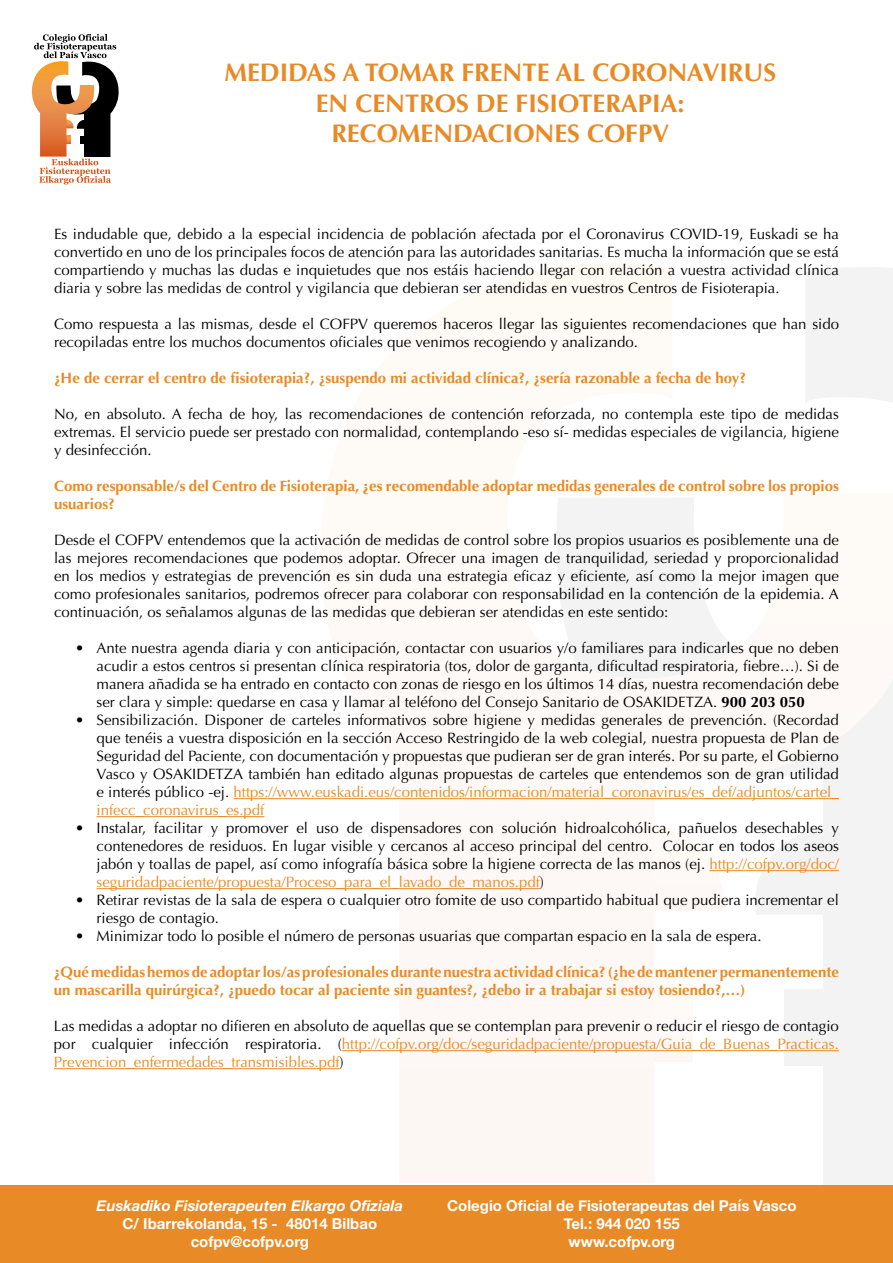
<style>
.page{position:relative;width:893px;height:1263px;background:#fff}
.page>*{position:absolute;margin:0;border:0;box-sizing:border-box;transform-origin:0 0}
.t1{font:700 25.5px/30.6px "Optima";color:#e88a25;text-align:center}
.t2{font:15px/18px "Optima";color:#000;text-align:justify}
.t3{font:700 15px/18px "Optima";color:#e88a25}
.t4{font:700 15px/18px "Helvetica Neue";color:#fff;text-align:center}
.t5{font:italic 700 15px "Helvetica Neue";color:#fff}
.s1{font-weight:700}
.s2{color:#e88a25}
</style>
<div class="page">
<svg style="left:31px;top:34px;width:88px;height:151px"></svg>
<svg style="left:295px;top:263px;width:598px;height:920px"></svg>
<div style="left:0;top:1185px;width:893px;height:78px;background:#e88a25"></div>
<hr style="left:234px;top:798px;width:605px;height:1px;background:#e88a25">
<hr style="left:97px;top:816px;width:167px;height:1px;background:#e88a25">
<hr style="left:709px;top:870px;width:130px;height:1px;background:#e88a25">
<hr style="left:97px;top:888px;width:443px;height:1px;background:#e88a25">
<hr style="left:342px;top:1050px;width:497px;height:1px;background:#e88a25">
<hr style="left:54px;top:1068px;width:286px;height:1px;background:#e88a25">
<h1 class="t1" style="left:224px;top:57px;width:553px">MEDIDAS A TOMAR FRENTE AL CORONAVIRUS<br>EN CENTROS DE FISIOTERAPIA:<br>RECOMENDACIONES COFPV</h1>
<p class="t2" style="left:54px;top:225px;width:786px">Es indudable que, debido a la especial incidencia de población afectada por el Coronavirus COVID-19, Euskadi se ha convertido en uno de los principales focos de atención para las autoridades sanitarias. Es mucha la información que se está compartiendo y muchas las dudas e inquietudes que nos estáis haciendo llegar con relación a vuestra actividad clínica diaria y sobre las medidas de control y vigilancia que debieran ser atendidas en vuestros Centros de Fisioterapia.</p>
<p class="t2" style="left:54px;top:315px;width:786px">Como respuesta a las mismas, desde el COFPV queremos haceros llegar las siguientes recomendaciones que han sido recopiladas entre los muchos documentos oficiales que venimos recogiendo y analizando.</p>
<p class="t3" style="left:54px;top:369px;width:693px">¿He de cerrar el centro de fisioterapia?, ¿suspendo mi actividad clínica?, ¿sería razonable a fecha de hoy?</p>
<p class="t2" style="left:54px;top:405px;width:786px">No, en absoluto. A fecha de hoy, las recomendaciones de contención reforzada, no contempla este tipo de medidas extremas. El servicio puede ser prestado con normalidad, contemplando -eso sí- medidas especiales de vigilancia, higiene y desinfección.</p>
<p class="t3" style="left:54px;top:477px;width:786px">Como responsable/s del Centro de Fisioterapia, ¿es recomendable adoptar medidas generales de control sobre los propios usuarios?</p>
<p class="t2" style="left:54px;top:531px;width:786px">Desde el COFPV entendemos que la activación de medidas de control sobre los propios usuarios es posiblemente una de las mejores recomendaciones que podemos adoptar. Ofrecer una imagen de tranquilidad, seriedad y proporcionalidad en los medios y estrategias de prevención es sin duda una estrategia eficaz y eficiente, así como la mejor imagen que como profesionales sanitarios, podremos ofrecer para colaborar con responsabilidad en la contención de la epidemia. A continuación, os señalamos algunas de las medidas que debieran ser atendidas en este sentido:</p>
<p class="t2" style="left:97px;top:639px;width:744px;text-indent:-21px">• Ante nuestra agenda diaria y con anticipación, contactar con usuarios y/o familiares para indicarles que no deben acudir a estos centros si presentan clínica respiratoria (tos, dolor de garganta, dificultad respiratoria, fiebre…). Si de manera añadida se ha entrado en contacto con zonas de riesgo en los últimos 14 días, nuestra recomendación debe ser clara y simple: quedarse en casa y llamar al teléfono del Consejo Sanitario de OSAKIDETZA. <span class="s1">900 203 050</span></p>
<p class="t2" style="left:97px;top:711px;width:744px;text-indent:-21px">• Sensibilización. Disponer de carteles informativos sobre higiene y medidas generales de prevención. (Recordad que tenéis a vuestra disposición en la sección Acceso Restringido de la web colegial, nuestra propuesta de Plan de Seguridad del Paciente, con documentación y propuestas que pudieran ser de gran interés. Por su parte, el Gobierno Vasco y OSAKIDETZA también han editado algunas propuestas de carteles que entendemos son de gran utilidad e interés público -ej. <span class="s2">https://www.euskadi.eus/contenidos/informacion/material_coronavirus/es_def/adjuntos/cartel_ infecc_coronavirus_es.pdf</span></p>
<p class="t2" style="left:97px;top:819px;width:744px;text-indent:-21px">• Instalar, facilitar y promover el uso de dispensadores con solución hidroalcohólica, pañuelos desechables y contenedores de residuos. En lugar visible y cercanos al acceso principal del centro. Colocar en todos los aseos jabón y toallas de papel, así como infografía básica sobre la higiene correcta de las manos (ej. <span class="s2">http://cofpv.org/doc/ seguridadpaciente/propuesta/Proceso_para_el_lavado_de_manos.pdf</span>)</p>
<p class="t2" style="left:97px;top:891px;width:744px;text-indent:-21px">• Retirar revistas de la sala de espera o cualquier otro fomite de uso compartido habitual que pudiera incrementar el riesgo de contagio.</p>
<p class="t2" style="left:75px;top:927px;width:688px">• Minimizar todo lo posible el número de personas usuarias que compartan espacio en la sala de espera.</p>
<p class="t3" style="left:54px;top:963px;width:786px">¿Qué medidas hemos de adoptar los/as profesionales durante nuestra actividad clínica? (¿he de mantener permanentemente un mascarilla quirúrgica?, ¿puedo tocar al paciente sin guantes?, ¿debo ir a trabajar si estoy tosiendo?,…)</p>
<p class="t2" style="left:54px;top:1017px;width:786px">Las medidas a adoptar no difieren en absoluto de aquellas que se contemplan para prevenir o reducir el riesgo de contagio por cualquier infección respiratoria. (<span class="s2">http://cofpv.org/doc/seguridadpaciente/propuesta/Guia_de_Buenas_Practicas.<br>Prevencion_enfermedades_transmisibles.pdf</span>)</p>
<p class="t5" style="left:97px;top:1194px;width:308px">Euskadiko Fisioterapeuten Elkargo Ofiziala</p>
<p class="t4" style="left:122px;top:1215px;width:256px">C/ Ibarrekolanda, 15 - 48014 Bilbao cofpv@cofpv.org</p>
<p class="t4" style="left:447px;top:1197px;width:351px">Colegio Oficial de Fisioterapeutas del País Vasco<br>Tel.: 944 020 155<br>www.cofpv.org</p>
</div>
